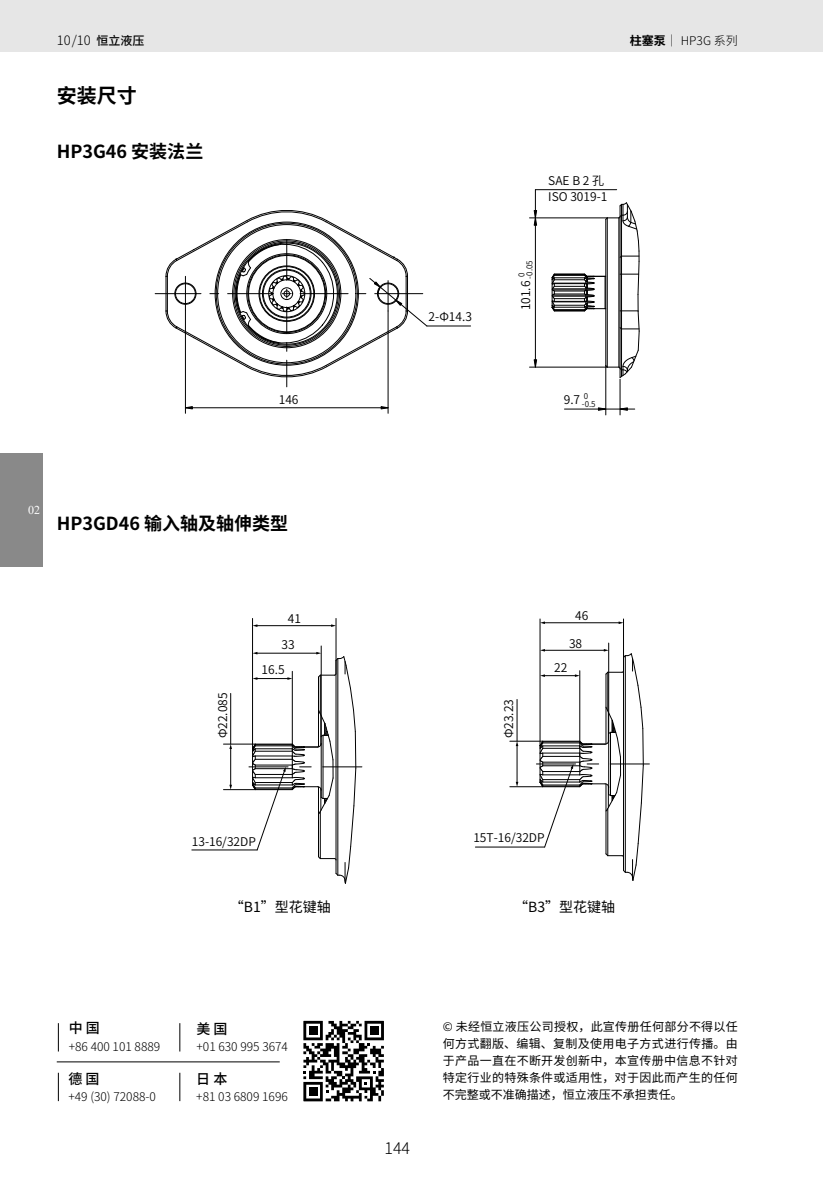
<style>
.page{position:relative;width:823px;height:1191px;background:#fff}
.page>*{position:absolute;margin:0;border:0;box-sizing:border-box;transform-origin:0 0}
.t1{font:700 20px "Noto Sans Hans";color:#000}
.t2{font:600 20px "Noto Sans Hans";color:#000}
.t3{font:700 18px "Noto Sans Hans";color:#000}
.t4{font:300 16px "Noto Sans Hans";color:#000}
.t5{font:14px "Noto Sans Hans";color:#000}
.t6{font:500 14px "Noto Sans Hans";color:#000}
.t7{font:300 13px "Noto Sans Hans";color:#000}
.t8{font:12px/17px "Noto Sans Hans";letter-spacing:.025em;color:#000;text-align:justify}
.t9{font:600 12px/25px "Noto Sans Hans";color:#000}
.t10{font:300 12px "Noto Sans Hans";color:#000}
.t11{font:12px "Times New Roman";color:#fff}
.t12{font:600 8px/8px "Noto Sans Hans";color:#000}
.s1{font-weight:500;font-size:12px}
.s2{font-weight:700}
</style>
<div class="page">
<div style="left:0;top:0;width:822px;height:51px;background:#e6e6e6"></div>
<div style="left:0;top:454px;width:43px;height:113px;background:#898989"></div>
<hr style="left:155px;top:293px;width:46px;height:1px;background:#000">
<svg style="left:551px;top:202px;width:88px;height:176px"></svg>
<svg style="left:380px;top:406px;width:7px;height:3px"></svg>
<svg style="left:597px;top:407px;width:8px;height:2px"></svg>
<svg style="left:533px;top:359px;width:3px;height:8px"></svg>
<hr style="left:185px;top:407px;width:203px;height:1px;background:#000">
<hr style="left:185px;top:310px;width:1px;height:103px;background:#000">
<hr style="left:426px;top:326px;width:44px;height:1px;background:#000">
<svg style="left:165px;top:210px;width:262px;height:177px"></svg>
<hr style="left:387px;top:311px;width:1px;height:102px;background:#000">
<hr style="left:564px;top:409px;width:70px;height:1px;background:#000">
<hr style="left:529px;top:367px;width:78px;height:1px;background:#000">
<hr style="left:534px;top:218px;width:1px;height:149px;background:#000">
<hr style="left:605px;top:366px;width:1px;height:49px;background:#000">
<hr style="left:619px;top:379px;width:1px;height:36px;background:#000">
<hr style="left:529px;top:217px;width:78px;height:1px;background:#000">
<svg style="left:533px;top:190px;width:3px;height:35px"></svg>
<hr style="left:535px;top:189px;width:81px;height:1px;background:#000">
<hr style="left:536px;top:763px;width:39px;height:1px;background:#000">
<hr style="left:610px;top:763px;width:39px;height:1px;background:#000">
<hr style="left:516px;top:699px;width:1px;height:42px;background:#000">
<hr style="left:539px;top:619px;width:1px;height:127px;background:#000">
<hr style="left:509px;top:786px;width:33px;height:1px;background:#000">
<hr style="left:608px;top:643px;width:1px;height:90px;background:#000">
<hr style="left:509px;top:741px;width:33px;height:1px;background:#000">
<hr style="left:622px;top:619px;width:1px;height:51px;background:#000">
<hr style="left:543px;top:622px;width:76px;height:1px;background:#000">
<svg style="left:539px;top:621px;width:5px;height:3px"></svg>
<svg style="left:618px;top:621px;width:5px;height:3px"></svg>
<hr style="left:475px;top:846px;width:69px;height:1px;background:#000">
<svg style="left:539px;top:649px;width:104px;height:232px"></svg>
<hr style="left:249px;top:766px;width:39px;height:1px;background:#000">
<hr style="left:322px;top:766px;width:40px;height:1px;background:#000">
<hr style="left:230px;top:693px;width:1px;height:51px;background:#000">
<hr style="left:252px;top:618px;width:1px;height:131px;background:#000">
<hr style="left:223px;top:789px;width:32px;height:1px;background:#000">
<hr style="left:320px;top:646px;width:1px;height:90px;background:#000">
<hr style="left:223px;top:743px;width:32px;height:1px;background:#000">
<hr style="left:335px;top:618px;width:1px;height:55px;background:#000">
<hr style="left:256px;top:625px;width:76px;height:1px;background:#000">
<svg style="left:252px;top:624px;width:5px;height:3px"></svg>
<svg style="left:331px;top:624px;width:5px;height:3px"></svg>
<hr style="left:192px;top:849px;width:65px;height:1px;background:#000">
<svg style="left:252px;top:652px;width:104px;height:232px"></svg>
<hr style="left:230px;top:748px;width:1px;height:37px;background:#000">
<svg style="left:229px;top:784px;width:3px;height:5px"></svg>
<svg style="left:229px;top:744px;width:3px;height:5px"></svg>
<hr style="left:516px;top:745px;width:1px;height:37px;background:#000">
<hr style="left:57px;top:1061px;width:222px;height:1px;background:#000">
<svg style="left:58px;top:1023px;width:1px;height:28px"></svg>
<svg style="left:58px;top:1072px;width:1px;height:29px"></svg>
<svg style="left:179px;top:1023px;width:1px;height:28px"></svg>
<svg style="left:179px;top:1072px;width:1px;height:29px"></svg>
<svg style="left:303px;top:1020px;width:81px;height:81px"></svg>
<div style="left:309px;top:1087px;width:8px;height:8px;background:#000"></div>
<div style="left:370px;top:1026px;width:8px;height:8px;background:#000"></div>
<div style="left:309px;top:1026px;width:8px;height:8px;background:#000"></div>
<p class="t7" style="left:57px;top:33px;width:89px">10/10 <span class="s1">恒立液压</span></p>
<p class="t10" style="left:629px;top:33px;width:110px"><span class="s2">柱塞泵</span>｜ HP3G 系列</p>
<h1 class="t1" style="left:57px;top:84px;width:81px">安装尺寸</h1>
<h2 class="t3" style="left:57px;top:141px;width:148px">HP3G46 安装法兰</h2>
<p class="t9" style="left:278px;top:387px;width:21px">146</p>
<p class="t9" style="left:428px;top:304px;width:45px">2-Φ14.3</p>
<p class="t9" style="left:548px;top:173px;width:61px;line-height:16px">SAE B 2 孔<br>ISO 3019-1</p>
<p class="t12" style="left:517px;top:279px;width:20px;rotate:-90deg">0 -0.05</p>
<p class="t9" style="left:513px;top:310px;width:31px;rotate:-90deg">101.6</p>
<p class="t9" style="left:563px;top:388px;width:18px">9.7</p>
<p class="t12" style="left:581px;top:392px;width:15px">0 -0.5</p>
<p class="t11" style="left:28px;top:502px;width:13px">02</p>
<h2 class="t3" style="left:57px;top:513px;width:233px">HP3GD46 输入轴及轴伸类型</h2>
<p class="t9" style="left:287px;top:606px;width:15px">41</p>
<p class="t9" style="left:575px;top:603px;width:15px">46</p>
<p class="t9" style="left:261px;top:632px;width:35px;text-indent:20px">33<br>16.5</p>
<p class="t9" style="left:568px;top:631px;width:15px">38</p>
<p class="t9" style="left:554px;top:655px;width:15px">22</p>
<p class="t9" style="left:210px;top:738px;width:47px;rotate:-90deg">Φ22.085</p>
<p class="t9" style="left:496px;top:738px;width:41px;rotate:-90deg">Φ23.23</p>
<p class="t9" style="left:192px;top:829px;width:66px">13-16/32DP</p>
<p class="t9" style="left:473px;top:825px;width:73px">15T-16/32DP</p>
<p class="t5" style="left:230px;top:898px;width:102px">“B1”型花键轴</p>
<p class="t5" style="left:514px;top:898px;width:102px">“B3”型花键轴</p>
<p class="t6" style="left:69px;top:1020px;width:33px">中 国</p>
<p class="t10" style="left:69px;top:1040px;width:93px">+86 400 101 8889</p>
<p class="t6" style="left:68px;top:1071px;width:33px">德 国</p>
<p class="t10" style="left:68px;top:1090px;width:89px">+49 (30) 72088-0</p>
<h1 class="t2" style="left:87px;top:1083px;width:41px">轴伸</h1>
<p class="t6" style="left:196px;top:1021px;width:33px">美 国</p>
<p class="t10" style="left:196px;top:1040px;width:93px">+01 630 995 3674</p>
<p class="t6" style="left:196px;top:1071px;width:33px">日 本</p>
<p class="t10" style="left:196px;top:1090px;width:93px">+81 03 6809 1696</p>
<h3 class="t4" style="left:384px;top:1139px;width:27px">144</h3>
<p class="t8" style="left:442px;top:1018px;width:296px">© 未经恒立液压公司授权，此宣传册任何部分不得以任何方式翻版、编辑、复制及使用电子方式进行传播。由于产品一直在不断开发创新中，本宣传册中信息不针对特定行业的特殊条件或适用性，对于因此而产生的任何不完整或不准确描述，恒立液压不承担责任。</p>
</div>
